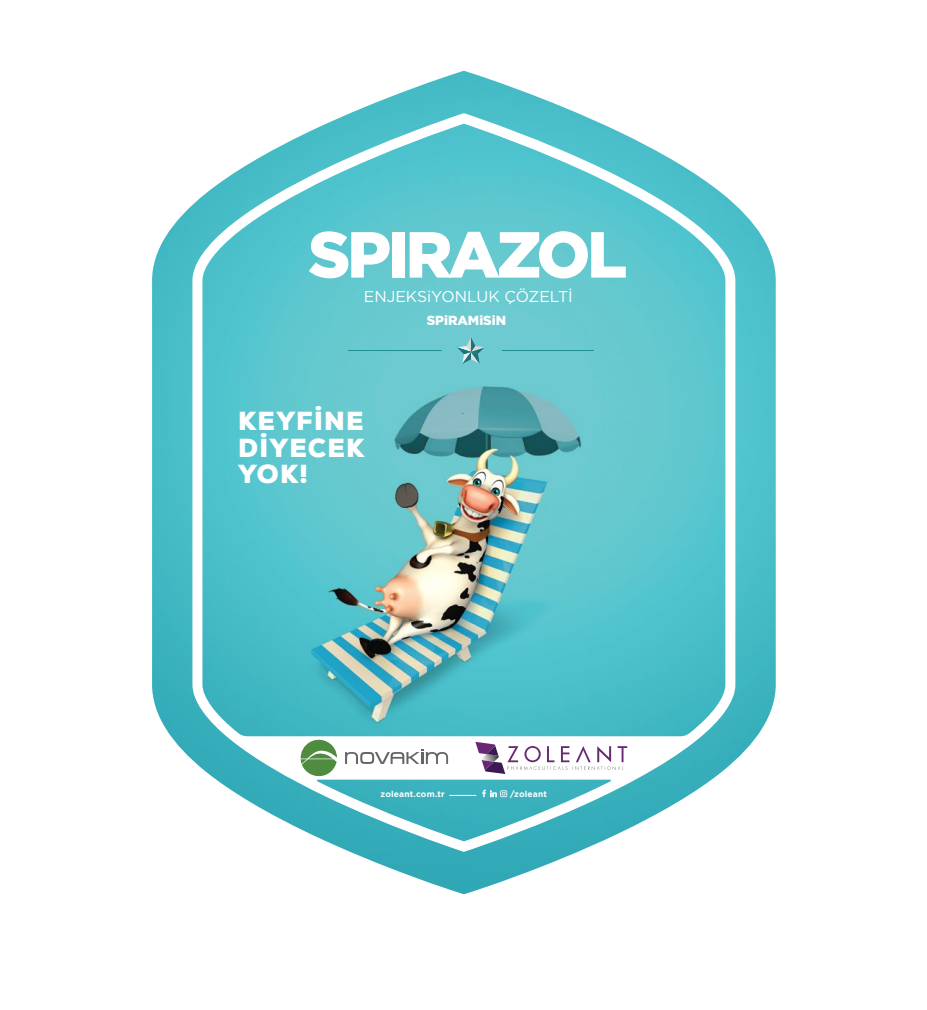
<style>
.page{position:relative;width:927px;height:1010px;background:#fff}
.page>*{position:absolute;margin:0;border:0;box-sizing:border-box;transform-origin:0 0}
.t1{font:900 64.9px "Gotham";letter-spacing:-.05em;color:#fff}
.t2{font:900 26.1px/26.5px "Nexa";letter-spacing:.045em;color:#fff;text-align:justify}
.t3{font:15.7px "Gotham";color:#fff}
.t4{font:900 13.2px "Gotham";color:#fff}
.t5{font:700 8.5px "Gotham";letter-spacing:.02em;color:#fff}
</style>
<div class="page">
<img style="left:152px;top:71px;width:624px;height:823px">
<svg style="left:192px;top:113px;width:543px;height:739px;background:#70c7ce"></svg>
<svg style="left:475px;top:742px;width:152px;height:32px"></svg>
<svg style="left:345px;top:749px;width:103px;height:15px"></svg>
<svg style="left:300px;top:737px;width:37px;height:42px"></svg>
<svg style="left:482px;top:790px;width:25px;height:7px"></svg>
<svg style="left:449px;top:795px;width:27px;height:1px"></svg>
<hr style="left:348px;top:350px;width:94px;height:1px;background:#1e9096">
<hr style="left:502px;top:350px;width:92px;height:1px;background:#1e9096">
<svg style="left:457px;top:337px;width:28px;height:27px"></svg>
<h1 class="t1" style="left:308px;top:210px;width:320px">SPIRAZOL</h1>
<h3 class="t4" style="left:427px;top:311px;width:81px">SPiRAMiSiN</h3>
<h3 class="t3" style="left:364px;top:286px;width:210px">ENJEKSiYONLUK ÇÖZELTİ</h3>
<h2 class="t2" style="left:238px;top:408px;width:128px">KEYFİNE DİYECEK YOK!</h2>
<p class="t5" style="left:381px;top:788px;width:66px">zoleant.com.tr</p>
<p class="t5" style="left:510px;top:788px;width:39px">/zoleant</p>
</div>
